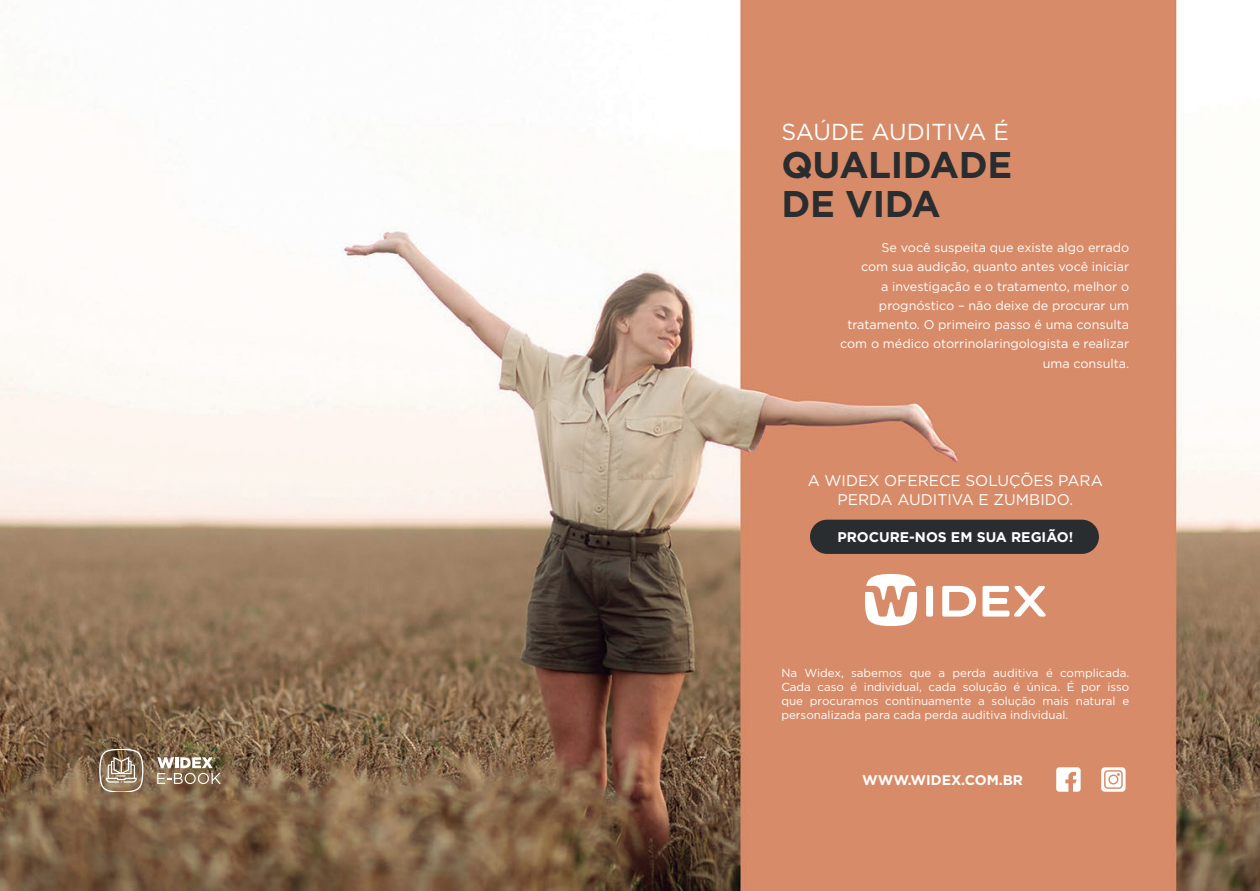
<style>
.page{position:relative;width:1260px;height:891px;background:#fff}
.page>*{position:absolute;margin:0;border:0;box-sizing:border-box;transform-origin:0 0}
.t1{font:700 37.1px/38.5px "Gotham";letter-spacing:-.01em;color:#292d2f}
.t2{font:23.1px "Gotham";color:#fff}
.t3{font:15.4px/18.6px "Gotham";color:#fff;text-align:center}
.t4{font:700 14px "Gotham";color:#fff}
.t5{font:12.6px/19.2px "Gotham";color:#fff;text-align:right}
.t6{font:11.55px/14px "Gotham";color:#fff;text-align:justify}
</style>
<div class="page">
<img style="left:0;top:0;width:1260px;height:890px">
<div style="left:810px;top:519px;width:289px;height:35px;background:#292d2f;border-radius:17px"></div>
<svg style="left:157px;top:757px;width:64px;height:27px"></svg>
<svg style="left:99px;top:749px;width:44px;height:42px;background:#9a8772"></svg>
<div style="left:926px;top:586px;width:7px;height:30px;background:#fff;border-radius:2px"></div>
<svg style="left:942px;top:586px;width:34px;height:30px"></svg>
<svg style="left:983px;top:586px;width:63px;height:30px"></svg>
<svg style="left:865px;top:574px;width:52px;height:52px"></svg>
<svg style="left:1056px;top:767px;width:25px;height:24px"></svg>
<svg style="left:1101px;top:767px;width:25px;height:24px"></svg>
<h2 class="t2" style="left:781px;top:117px;width:229px">SAÚDE AUDITIVA É</h2>
<h1 class="t1" style="left:781px;top:145px;width:232px">QUALIDADE<br>DE VIDA</h1>
<p class="t5" style="left:840px;top:238px;width:291px">Se você suspeita que existe algo errado<br>com sua audição, quanto antes você iniciar<br>a investigação e o tratamento, melhor o prognóstico – não deixe de procurar um tratamento. O primeiro passo é uma consulta com o médico otorrinolaringologista e realizar uma consulta.</p>
<p class="t3" style="left:808px;top:471px;width:297px">A WIDEX OFERECE SOLUÇÕES PARA<br>PERDA AUDITIVA E ZUMBIDO.</p>
<p class="t4" style="left:837px;top:527px;width:237px">PROCURE-NOS EM SUA REGIÃO!</p>
<p class="t6" style="left:781px;top:665px;width:349px">Na Widex, sabemos que a perda auditiva é complicada.<br>Cada caso é individual, cada solução é única. É por isso que procuramos continuamente a solução mais natural e personalizada para cada perda auditiva individual.</p>
<p class="t4" style="left:862px;top:770px;width:162px">WWW.WIDEX.COM.BR</p>
</div>
